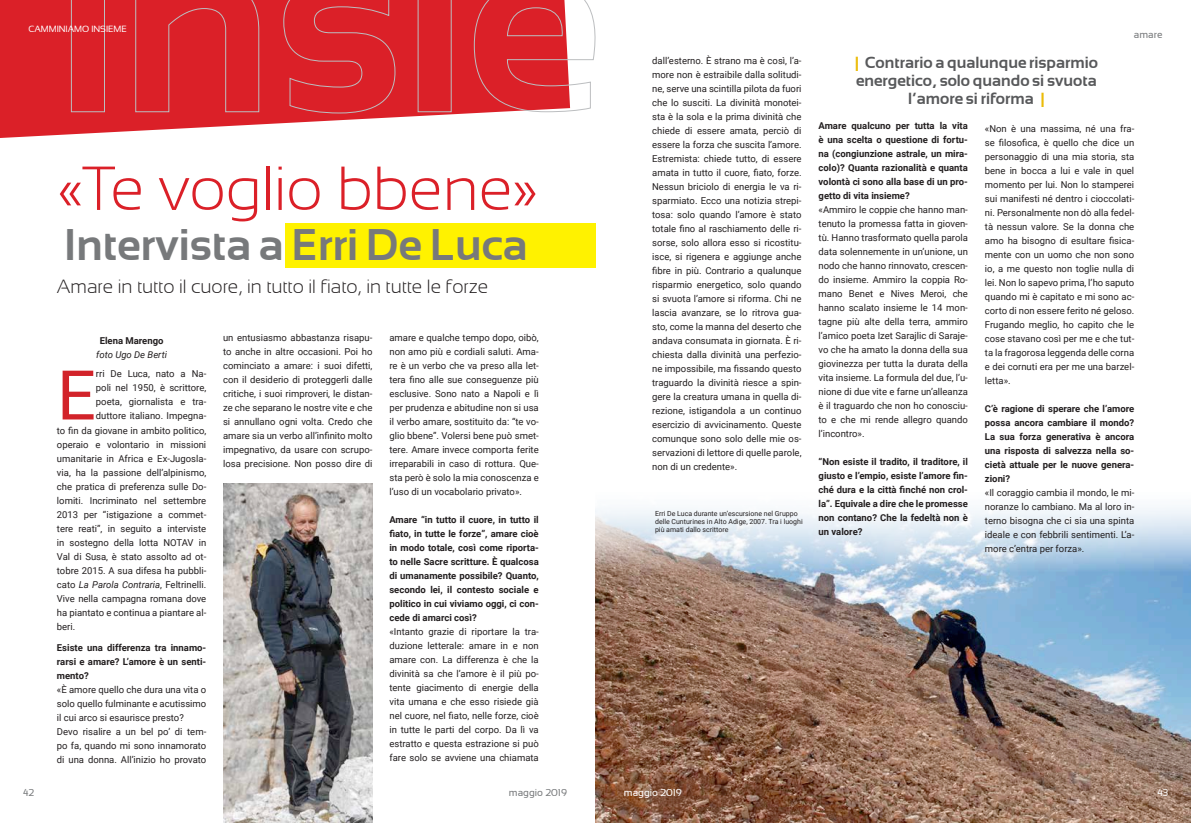
<style>
.page{position:relative;width:1191px;height:823px;background:#fff}
.page>*{position:absolute;margin:0;border:0;box-sizing:border-box;transform-origin:0 0}
.t1{font:68.6px "Roboto";color:#d2232a}
.t2{font:300 62px "Sansation";color:#db2028}
.t3{font:700 44px "Sansation";color:#77797b}
.t4{font:300 19px "Sansation";color:#231f20}
.t5{font:700 16px/18px "Sansation";color:#58595b;text-align:center}
.t6{font:10px "Sansation";color:#77797b}
.t7{font:10px "Sansation";color:#fff}
.t8{font:9.5px/14px "Roboto";color:#231f20;text-align:justify}
.t9{font:700 9.5px/14px "Roboto";color:#231f20;text-align:justify}
.t10{font:italic 9.5px "Roboto";color:#231f20}
.t11{font:9px "Sansation";color:#fff}
.t12{font:7px/8px "Roboto";color:#231f20}
.s1{font-style:italic}
.s2{color:#ebbb07}
</style>
<div class="page">
<svg style="left:0;top:0;width:457px;height:138px;fill:#db2028"></svg>
<div style="left:285px;top:223px;width:310px;height:45px;background:#fff200"></div>
<svg style="left:70px;top:0;width:526px;height:114px;background:#db3239"></svg>
<img style="left:223px;top:483px;width:149px;height:339px">
<img style="left:595px;top:507px;width:596px;height:315px">
<p class="t11" style="left:28px;top:24px;width:14px">CAMMINIAMO</p>
<p class="t11" style="left:91px;top:24px;width:9px">INSIEME</p>
<h2 class="t2" style="left:57px;top:154px;width:483px">«Te voglio bbene»</h2>
<h3 class="t3" style="left:64px;top:219px;width:465px">Intervista a Erri De Luca</h3>
<h3 class="t4" style="left:57px;top:276px;width:433px">Amare in tutto il cuore, in tutto il fiato, in tutte le forze</h3>
<p class="t6" style="left:23px;top:786px;width:13px">42</p>
<p class="t9" style="left:100px;top:333px;width:65px">Elena Marengo</p>
<p class="t10" style="left:96px;top:348px;width:72px">foto Ugo De Berti</p>
<h1 class="t1" style="left:57px;top:347px;width:40px">E</h1>
<p class="t8" style="left:96px;top:366px;width:112px">rri De Luca, nato a Na-</p>
<p class="t8" style="left:96px;top:380px;width:112px">poli nel 1950, è scrittore,</p>
<p class="t8" style="left:96px;top:394px;width:112px">poeta, giornalista e tra-</p>
<p class="t8" style="left:96px;top:408px;width:112px">duttore italiano. Impegna-</p>
<p class="t8" style="left:57px;top:422px;width:151px">to fin da giovane in ambito politico,</p>
<p class="t8" style="left:57px;top:436px;width:151px">operaio e volontario in missioni</p>
<p class="t8" style="left:57px;top:450px;width:151px">umanitarie in Africa e Ex-Jugosla-</p>
<p class="t8" style="left:57px;top:464px;width:151px">via, ha la passione dell’alpinismo,</p>
<p class="t8" style="left:57px;top:478px;width:151px">che pratica di preferenza sulle Do-</p>
<p class="t8" style="left:57px;top:492px;width:151px">lomiti. Incriminato nel settembre</p>
<p class="t8" style="left:57px;top:506px;width:151px">2013 per “istigazione a commet-</p>
<p class="t8" style="left:57px;top:520px;width:151px">tere reati”, in seguito a interviste</p>
<p class="t8" style="left:57px;top:534px;width:151px">in sostegno della lotta NOTAV in</p>
<p class="t8" style="left:57px;top:548px;width:151px">Val di Susa, è stato assolto ad ot-</p>
<p class="t8" style="left:57px;top:562px;width:151px">tobre 2015. A sua difesa ha pubbli-</p>
<p class="t8" style="left:57px;top:576px;width:151px">cato <span class="s1">La Parola Contraria</span>, Feltrinelli.</p>
<p class="t8" style="left:57px;top:590px;width:151px">Vive nella campagna romana dove</p>
<p class="t8" style="left:57px;top:604px;width:151px">ha piantato e continua a piantare al-</p>
<p class="t8" style="left:57px;top:618px;width:20px">beri.</p>
<p class="t9" style="left:57px;top:639px;width:151px">Esiste una differenza tra innamo&shy;rarsi e amare? L’amore è un senti&shy;mento?</p>
<p class="t8" style="left:57px;top:681px;width:151px;text-align:left">«È amore quello che dura una vita o solo quello fulminante e acutissimo il cui arco si esaurisce presto?<br>Devo risalire a un bel po’ di tem&shy;po fa, quando mi sono innamorato di una donna. All’inizio ho provato</p>
<p class="t8" style="left:223px;top:330px;width:151px">un entusiasmo abbastanza risapu&shy;to anche in altre occasioni. Poi ho cominciato a amare: i suoi difetti, con il desiderio di proteggerli dalle critiche, i suoi rimproveri, le distan&shy;ze che separano le nostre vite e che si annullano ogni volta. Credo che amare sia un verbo all’infinito molto impegnativo, da usare con scrupo&shy;losa precisione. Non posso dire di</p>
<p class="t8" style="left:389px;top:330px;width:151px">amare e qualche tempo dopo, oibò, non amo più e cordiali saluti. Ama&shy;re è un verbo che va preso alla let&shy;tera fino alle sue conseguenze più esclusive. Sono nato a Napoli e lì per prudenza e abitudine non si usa il verbo amare, sostituito da: “te vo&shy;glio bbene”. Volersi bene può smet&shy;tere. Amare invece comporta ferite irreparabili in caso di rottura. Que&shy;sta però è solo la mia conoscenza e l’uso di un vocabolario privato».</p>
<p class="t9" style="left:389px;top:512px;width:151px">Amare “in tutto il cuore, in tutto il fiato, in tutte le forze”, amare cioè in modo totale, così come riporta&shy;to nelle Sacre scritture. È qualcosa di umanamente possibile? Quanto, secondo lei, il contesto sociale e politico in cui viviamo oggi, ci con&shy;cede di amarci così?</p>
<p class="t8" style="left:389px;top:624px;width:151px">«Intanto grazie di riportare la tra&shy;duzione letterale: amare in e non amare con. La differenza è che la divinità sa che l’amore è il più po&shy;tente giacimento di energie della vita umana e che esso risiede già nel cuore, nel fiato, nelle forze, cioè in tutte le parti del corpo. Da lì va estratto e questa estrazione si può fare solo se avviene una chiamata</p>
<p class="t6" style="left:509px;top:786px;width:60px">MAGGIO 2019</p>
<p class="t8" style="left:652px;top:53px;width:151px">dall’esterno. È strano ma è così, l’a&shy;more non è estraibile dalla solitudi&shy;ne, serve una scintilla pilota da fuori che lo susciti. La divinità monotei&shy;sta è la sola e la prima divinità che chiede di essere amata, perciò di essere la forza che suscita l’amore.<br>Estremista: chiede tutto, di essere amata in tutto il cuore, fiato, forze.<br>Nessun briciolo di energia le va ri&shy;sparmiato. Ecco una notizia strepi&shy;tosa: solo quando l’amore è stato totale fino al raschiamento delle ri&shy;sorse, solo allora esso si ricostitu&shy;isce, si rigenera e aggiunge anche fibre in più. Contrario a qualunque risparmio energetico, solo quando si svuota l’amore si riforma. Chi ne lascia avanzare, se lo ritrova gua&shy;sto, come la manna del deserto che andava consumata in giornata. È ri&shy;chiesta dalla divinità una perfezio&shy;ne impossibile, ma fissando questo traguardo la divinità riesce a spin&shy;gere la creatura umana in quella di&shy;rezione, istigandola a un continuo esercizio di avvicinamento. Queste comunque sono solo delle mie os&shy;servazioni di lettore di quelle parole, non di un credente».</p>
<p class="t12" style="left:655px;top:509px;width:149px">Erri De Luca durante un’escursione nel Gruppo delle Cunturines in Alto Adige, 2007. Tra i luoghi più amati dallo scrittore</p>
<h3 class="t5" style="left:854px;top:54px;width:245px"><span class="s2">|</span> Contrario a qualunque risparmio energetico, solo quando si svuota l’amore si riforma <span class="s2">|</span></h3>
<p class="t6" style="left:1133px;top:29px;width:30px">AMARE</p>
<p class="t9" style="left:818px;top:118px;width:151px">Amare qualcuno per tutta la vita è una scelta o questione di fortu&shy;na (congiunzione astrale, un mira&shy;colo)? Quanta razionalità e quanta volontà ci sono alla base di un pro&shy;getto di vita insieme?</p>
<p class="t8" style="left:818px;top:202px;width:151px">«Ammiro le coppie che hanno man&shy;tenuto la promessa fatta in gioven&shy;tù. Hanno trasformato quella parola data solennemente in un’unione, un nodo che hanno rinnovato, crescen&shy;do insieme. Ammiro la coppia Ro&shy;mano Benet e Nives Meroi, che hanno scalato insieme le 14 mon&shy;tagne più alte della terra, ammiro l’amico poeta Izet Sarajlic di Saraje&shy;vo che ha amato la donna della sua giovinezza per tutta la durata della vita insieme. La formula del due, l’u&shy;nione di due vite e farne un’alleanza è il traguardo che non ho conosciu&shy;to e che mi rende allegro quando l’incontro».</p>
<p class="t9" style="left:818px;top:454px;width:151px">“Non esiste il tradito, il traditore, il giusto e l’empio, esiste l’amore fin&shy;ché dura e la città finché non crol&shy;la”. Equivale a dire che le promesse non contano? Che la fedeltà non è un valore?</p>
<p class="t8" style="left:985px;top:121px;width:151px">«Non è una massima, né una fra&shy;se filosofica, è quello che dice un personaggio di una mia storia, sta bene in bocca a lui e vale in quel momento per lui. Non lo stamperei sui manifesti né dentro i cioccolati&shy;ni. Personalmente non dò alla fedel&shy;tà nessun valore. Se la donna che amo ha bisogno di esultare fisica&shy;mente con un uomo che non sono io, a me questo non toglie nulla di lei. Non lo sapevo prima, l’ho saputo quando mi è capitato e mi sono ac&shy;corto di non essere ferito né geloso.<br>Frugando meglio, ho capito che le cose stavano così per me e che tut&shy;ta la fragorosa leggenda delle corna e dei cornuti era per me una barzel&shy;letta».</p>
<p class="t9" style="left:985px;top:401px;width:151px">C’è ragione di sperare che l’amore possa ancora cambiare il mondo?<br>La sua forza generativa è ancora una risposta di salvezza nella so&shy;cietà attuale per le nuove genera&shy;zioni?</p>
<p class="t8" style="left:985px;top:485px;width:151px">«Il coraggio cambia il mondo, le mi&shy;noranze lo cambiano. Ma al loro in&shy;terno bisogna che ci sia una spinta ideale e con febbrili sentimenti. L’a&shy;more c’entra per forza».</p>
<p class="t7" style="left:624px;top:786px;width:60px">MAGGIO 2019</p>
<p class="t7" style="left:1157px;top:786px;width:12px">43</p>
</div>
